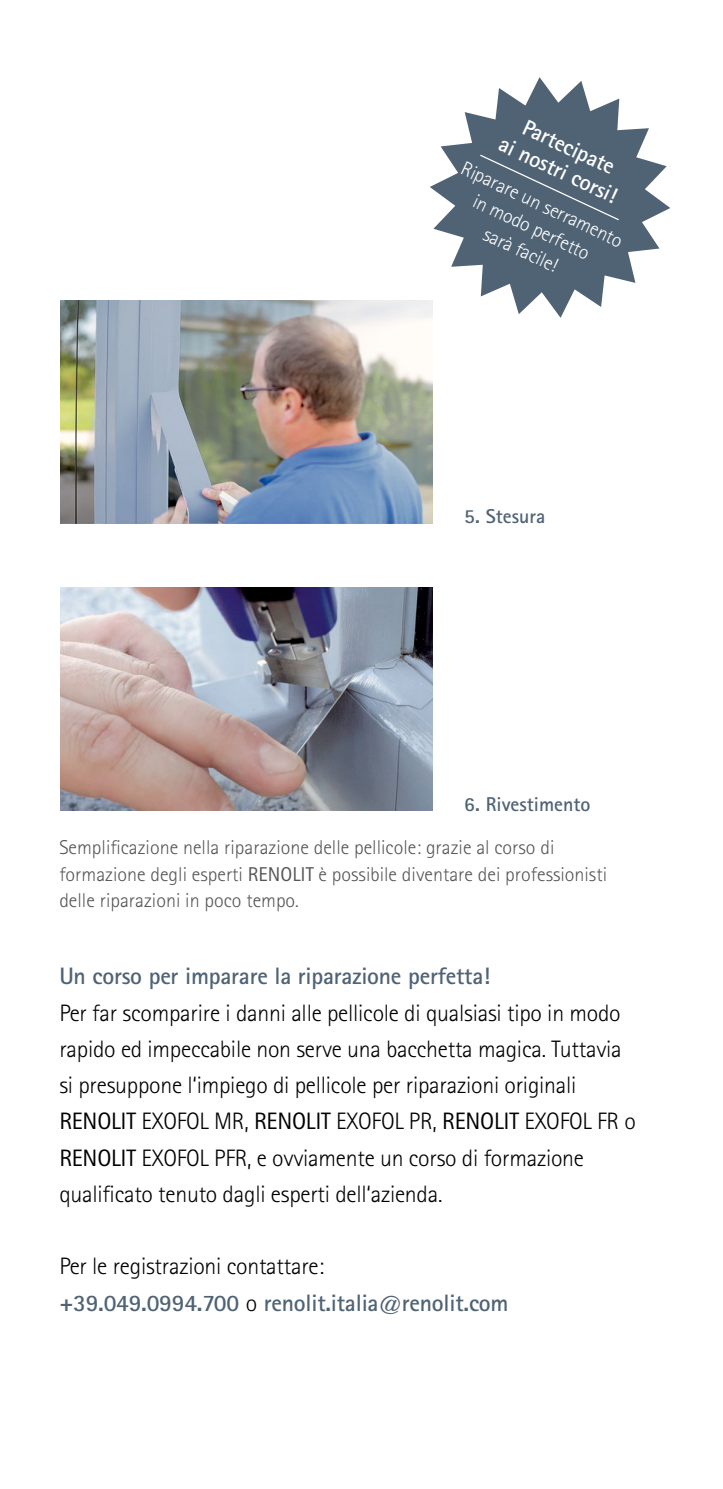
<style>
.page{position:relative;width:723px;height:1489px;background:#fff}
.page>*{position:absolute;margin:0;border:0;box-sizing:border-box;transform-origin:0 0}
.t1{font:300 23.75px/36.2px "Rotis Sans Serif Pro";letter-spacing:-.01em;color:#000}
.t2{font:700 23.75px/36.2px "Rotis Sans Serif Pro";letter-spacing:-.01em;color:#506375}
.t3{font:700 22.5px/25px "Rotis Sans Serif Pro";color:#fff;text-align:center}
.t4{font:300 20px/26.2px "Rotis Sans Serif Pro";color:#565656}
.t5{font:300 20px/25px "Rotis Sans Serif Pro";color:#fff;text-align:center}
.t6{font:700 20px "Rotis Sans Serif Pro";color:#506375}
.s1{font-weight:400}
.s2{font-weight:300;color:#000}
</style>
<div class="page">
<svg style="left:430px;top:77px;width:240px;height:241px;fill:#506375"></svg>
<div style="left:479px;top:153px;width:141px;height:68px;background:#506375"></div>
<img style="left:60px;top:300px;width:372px;height:223px">
<img style="left:60px;top:587px;width:372px;height:223px">
<p class="t3" style="left:516px;top:108px;width:129px;rotate:25deg">Partecipate<br>ai nostri corsi!</p>
<p class="t5" style="left:467px;top:156px;width:177px;rotate:25deg">Riparare un serramento in modo perfetto<br>sarà facile!</p>
<p class="t6" style="left:464px;top:503px;width:83px">5. Stesura</p>
<p class="t6" style="left:464px;top:791px;width:128px">6. Rivestimento</p>
<p class="t4" style="left:59px;top:834px;width:549px">Semplificazione nella riparazione delle pellicole: grazie al corso di formazione degli esperti <span class="s1">RENOLIT</span> è possibile diventare dei professionisti delle riparazioni in poco tempo.</p>
<p class="t2" style="left:59px;top:957px;width:432px">Un corso per imparare la riparazione perfetta!</p>
<p class="t1" style="left:59px;top:994px;width:578px">Per far scomparire i danni alle pellicole di qualsiasi tipo in modo rapido ed impeccabile non serve una bacchetta magica. Tuttavia si presuppone l‘impiego di pellicole per riparazioni originali <span class="s1">RENOLIT</span> EXOFOL MR, <span class="s1">RENOLIT</span> EXOFOL PR, <span class="s1">RENOLIT</span> EXOFOL FR o <span class="s1">RENOLIT</span> EXOFOL PFR, e ovviamente un corso di formazione qualificato tenuto dagli esperti dell‘azienda.</p>
<p class="t2" style="left:59px;top:1247px;width:451px"><span class="s2">Per le registrazioni contattare: </span>+39.049.0994.700 <span class="s2">o</span> renolit.italia@renolit.com</p>
</div>
